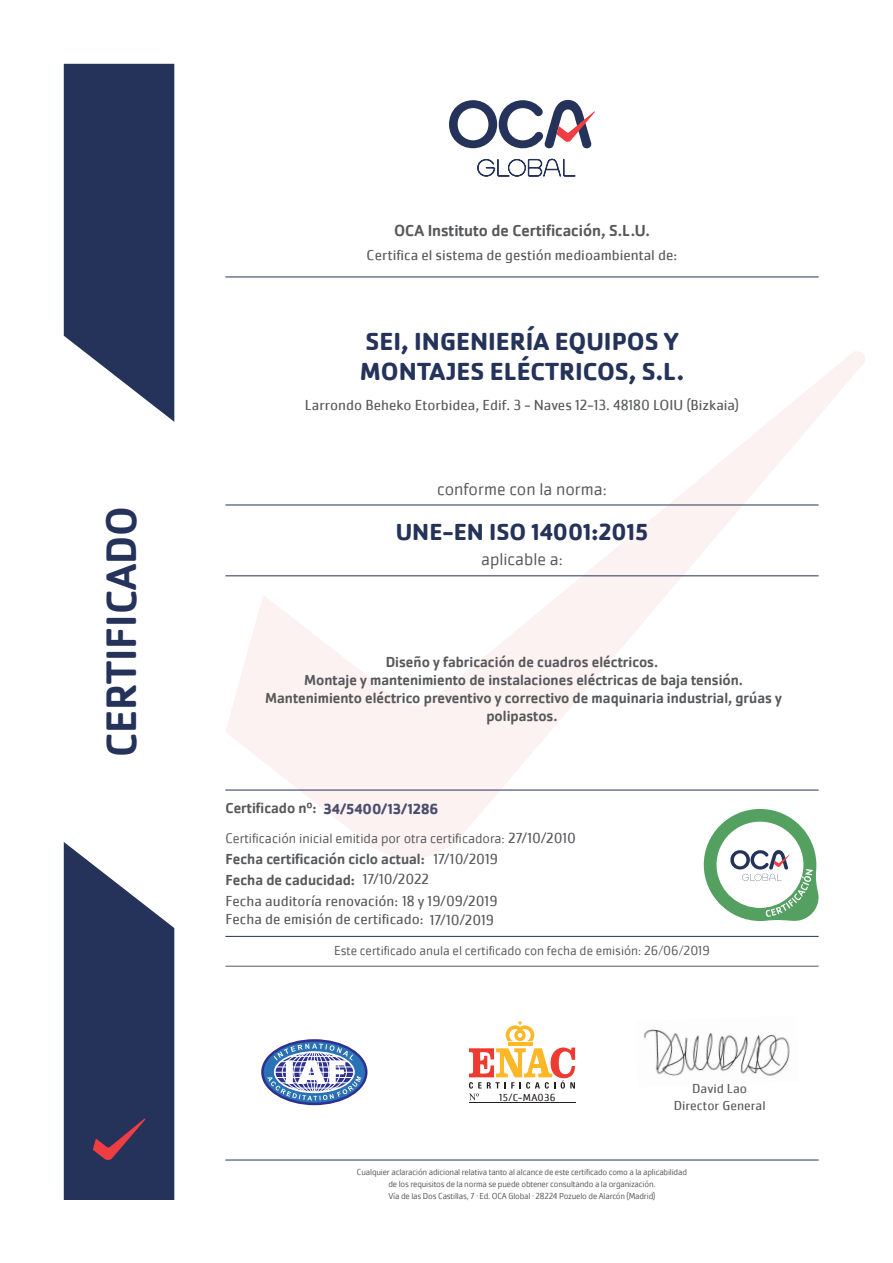
<style>
.page{position:relative;width:893px;height:1263px;background:#fff}
.page>*{position:absolute;margin:0;border:0;box-sizing:border-box;transform-origin:0 0}
.t1{font:500 43.95px "Cachet Pro";color:#25335a}
.t2{font:700 25.5px "Cachet Pro";color:#25335a}
.t3{font:700 24px "Cachet Pro";color:#25335a}
.t4{font:300 18px "Cachet Pro";color:#57585a}
.t5{font:500 16.5px "Cachet Pro";color:#57585a}
.t6{font:500 15px/18px "Cachet Pro";color:#57585a;text-align:center}
.t7{font:15px "Cachet Pro";color:#57585a}
.t8{font:700 15px "Cachet Pro";color:#494e6e}
.t9{font:300 14.25px "Cachet Pro";color:#57585a}
.t10{font:300 13.5px "Cachet Pro";color:#57585a}
.t11{font:13.5px "Cachet Pro";color:#57585a}
.t12{font:10.5px "Cachet Pro";letter-spacing:.025em;color:#231f20}
.t13{font:300 9px "Cachet Pro";letter-spacing:-.02em;color:#57585a}
.s1{font-weight:400;font-size:15px}
</style>
<div class="page">
<svg style="left:225px;top:351px;width:640px;height:507px"></svg>
<svg style="left:64px;top:64px;width:110px;height:358px"></svg>
<svg style="left:449px;top:100px;width:146px;height:48px"></svg>
<svg style="left:477px;top:159px;width:99px;height:18px"></svg>
<svg style="left:64px;top:842px;width:110px;height:358px"></svg>
<hr style="left:225px;top:277px;width:594px;height:1px;background:#25335a">
<hr style="left:508px;top:1042px;width:24px;height:4px;background:#fcb828">
<svg style="left:506px;top:1021px;width:28px;height:20px"></svg>
<hr style="left:469px;top:1102px;width:106px;height:1px;background:#231f20">
<svg style="left:469px;top:1047px;width:106px;height:53px"></svg>
<svg style="left:262px;top:1040px;width:104px;height:64px"></svg>
<div style="left:261px;top:1039px;width:106px;height:66px;border:2px solid #2e3092;border-radius:50%"></div>
<svg style="left:267px;top:1043px;width:94px;height:57px"></svg>
<hr style="left:225px;top:575px;width:594px;height:1px;background:#25335a">
<hr style="left:225px;top:505px;width:594px;height:1px;background:#25335a">
<svg style="left:704px;top:809px;width:115px;height:112px"></svg>
<hr style="left:225px;top:1160px;width:594px;height:1px;background:#25335a">
<img style="left:644px;top:1029px;width:146px;height:47px">
<hr style="left:225px;top:790px;width:594px;height:1px;background:#25335a">
<hr style="left:225px;top:936px;width:594px;height:1px;background:#25335a">
<hr style="left:225px;top:966px;width:594px;height:1px;background:#57585a">
<p class="t1" style="left:96px;top:757px;width:253px;rotate:-90deg">CERTIFICADO</p>
<p class="t5" style="left:394px;top:221px;width:257px">OCA Instituto de Certificación, S.L.U.</p>
<p class="t7" style="left:367px;top:246px;width:312px">Certifica el sistema de gestión medioambiental de:</p>
<p class="t2" style="left:365px;top:325px;width:314px">SEI, INGENIERÍA EQUIPOS Y</p>
<p class="t2" style="left:360px;top:356px;width:326px">MONTAJES ELÉCTRICOS, S.L.</p>
<p class="t7" style="left:305px;top:396px;width:436px">Larrondo Beheko Etorbidea, Edif. 3 - Naves 12-13. 48180 LOIU (Bizkaia)</p>
<p class="t4" style="left:437px;top:479px;width:171px">conforme con la norma:</p>
<p class="t3" style="left:396px;top:517px;width:254px">UNE-EN ISO 14001:2015</p>
<p class="t4" style="left:481px;top:549px;width:83px">aplicable a:</p>
<p class="t6" style="left:386px;top:654px;width:274px">Diseño y fabricación de cuadros eléctricos.</p>
<p class="t6" style="left:304px;top:672px;width:440px">Montaje y mantenimiento de instalaciones eléctricas de baja tensión.</p>
<p class="t6" style="left:265px;top:690px;width:518px">Mantenimiento eléctrico preventivo y correctivo de maquinaria industrial, grúas y polipastos.</p>
<p class="t6" style="left:225px;top:799px;width:93px">Certificado nº:</p>
<p class="t8" style="left:324px;top:800px;width:116px">34/5400/13/1286</p>
<p class="t9" style="left:225px;top:830px;width:352px">Certificación inicial emitida por otra certificadora: <span class="s1">27/10/2010</span></p>
<p class="t7" style="left:433px;top:850px;width:66px">17/10/2019</p>
<p class="t6" style="left:225px;top:850px;width:201px">Fecha certificación ciclo actual:</p>
<p class="t6" style="left:225px;top:871px;width:131px">Fecha de caducidad:</p>
<p class="t7" style="left:363px;top:870px;width:68px">17/10/2022</p>
<p class="t7" style="left:225px;top:892px;width:274px">Fecha auditoría renovación: 18 y 19/09/2019</p>
<p class="t7" style="left:225px;top:910px;width:270px">Fecha de emisión de certificado: 17/10/2019</p>
<p class="t10" style="left:334px;top:943px;width:377px">Este certificado anula el certificado con fecha de emisión: 26/06/2019</p>
<p class="t12" style="left:499px;top:1091px;width:58px">15/C-MA036</p>
<p class="t11" style="left:692px;top:1080px;width:56px">David Lao</p>
<p class="t11" style="left:674px;top:1097px;width:93px">Director General</p>
<p class="t13" style="left:357px;top:1166px;width:332px">Cualquier aclaración adicional relativa tanto al alcance de este certificado como a la aplicabilidad</p>
<p class="t13" style="left:388px;top:1178px;width:269px">de los requisitos de la norma se puede obtener consultando a la organización.</p>
<p class="t13" style="left:388px;top:1190px;width:268px">Vía de las Dos Castillas, 7 · Ed. OCA Global · 28224 Pozuelo de Alarcón (Madrid)</p>
</div>
